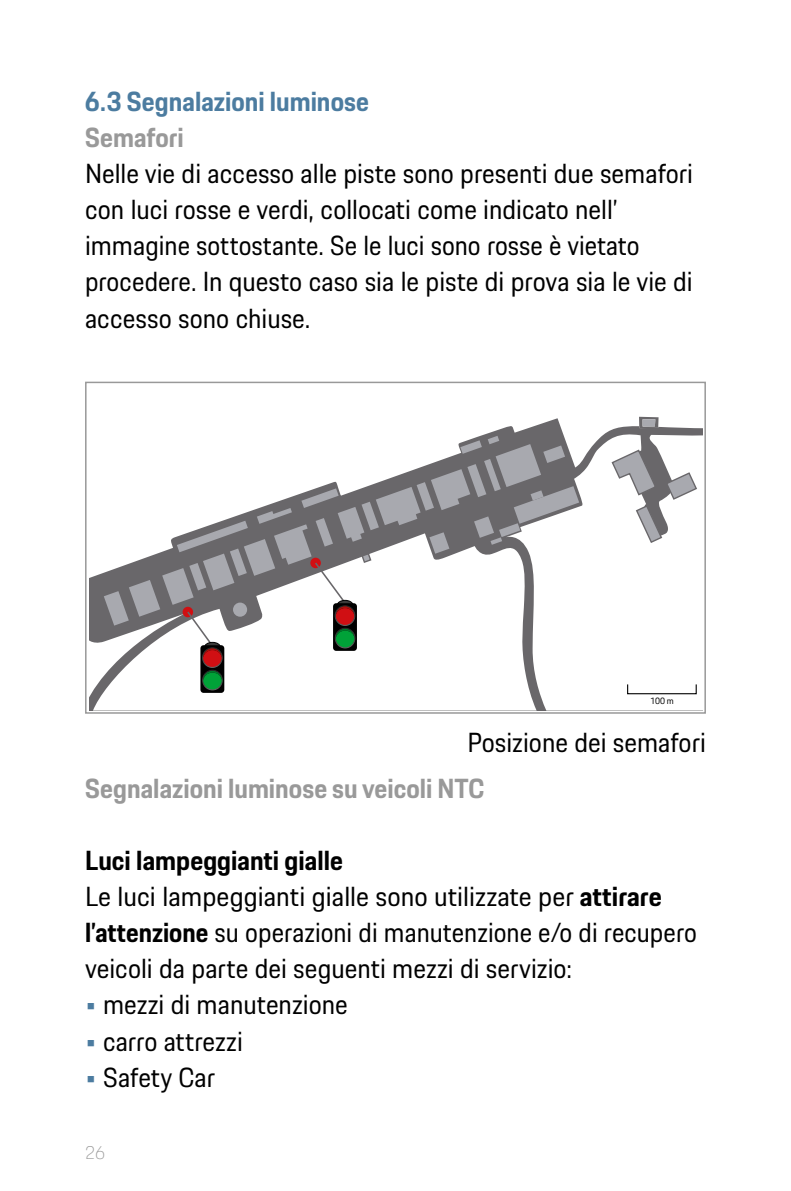
<style>
.page{position:relative;width:791px;height:1191px;background:#fff}
.page>*{position:absolute;margin:0;border:0;box-sizing:border-box;transform-origin:0 0}
.t1{font:27px/36px "Porsche Next";color:#000}
.t2{font:700 27px "Porsche Next";color:#999}
.t3{font:700 27px "Porsche Next";color:#4c7ca0}
.t4{font:100 18px "Porsche Next";color:#999}
.t5{font:9px "Porsche Next";color:#000}
.s1{font-weight:700}
.s2{color:#4c7ca0}
</style>
<div class="page">
<div style="left:85px;top:382px;width:621px;height:331px;border:2px solid #999"></div>
<svg style="left:89px;top:416px;width:608px;height:294px"></svg>
<div style="left:627px;top:684px;width:70px;height:10px;border:1px solid #000"></div>
<div style="left:200px;top:645px;width:24px;height:48px;background:#000;border-radius:3px"></div>
<svg style="left:104px;top:417px;width:599px;height:273px"></svg>
<p class="t3" style="left:85px;top:83px;width:285px">6.3 Segnalazioni luminose</p>
<p class="t2" style="left:85px;top:119px;width:100px">Semafori</p>
<p class="t1" style="left:85px;top:155px;width:609px">Nelle vie di accesso alle piste sono presenti due semafori con luci rosse e verdi, collocati come indicato nell’ immagine sottostante. Se le luci sono rosse è vietato procedere. In questo caso sia le piste di prova sia le vie di accesso sono chiuse.</p>
<p class="t5" style="left:650px;top:695px;width:25px">100 m</p>
<p class="t1" style="left:467px;top:724px;width:240px">Posizione dei semafori</p>
<p class="t2" style="left:85px;top:770px;width:401px">Segnalazioni luminose su veicoli NTC</p>
<p class="t1" style="left:85px;top:842px;width:613px"><span class="s1">Luci lampeggianti gialle<br></span>Le luci lampeggianti gialle sono utilizzate per <span class="s1">attirare l’attenzione</span> su operazioni di manutenzione e/o di recupero veicoli da parte dei seguenti mezzi di servizio:</p>
<p class="t1" style="left:85px;top:987px;width:264px"><span class="s2">•</span> mezzi di manutenzione</p>
<p class="t1" style="left:85px;top:1023px;width:159px"><span class="s2">•</span> carro attrezzi</p>
<p class="t1" style="left:85px;top:1059px;width:132px"><span class="s2">•</span> Safety Car</p>
<p class="t4" style="left:85px;top:1140px;width:22px">26</p>
</div>
